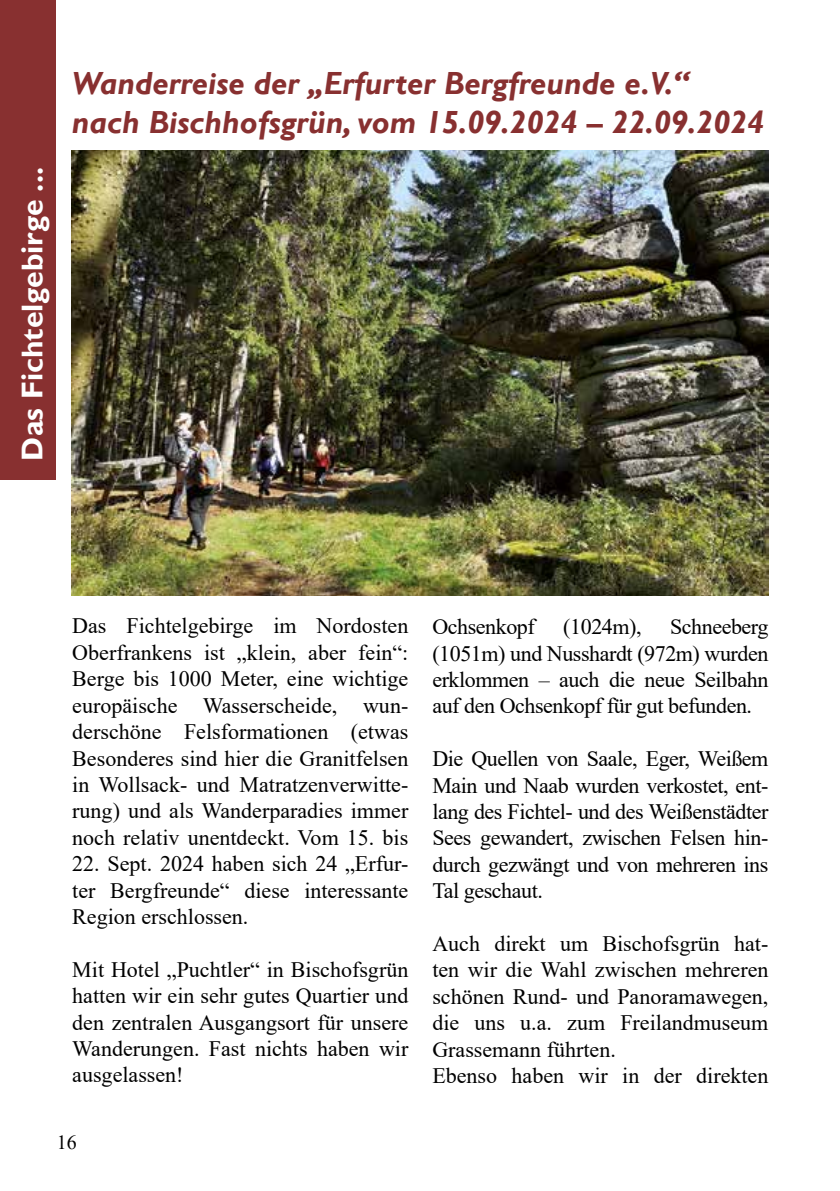
<style>
.page{position:relative;width:840px;height:1191px;background:#fff}
.page>*{position:absolute;margin:0;border:0;box-sizing:border-box;transform-origin:0 0}
.t1{font:italic 700 32px/38.4px "Gill Sans";color:#883030}
.t2{font:700 30px "Gill Sans";color:#fff}
.t3{font:22px/26.4px "Times New Roman";color:#000;text-align:justify}
.t4{font:22px "Times New Roman";letter-spacing:-.02em;color:#000}
.t5{font:20px "Times New Roman";color:#000}
</style>
<div class="page">
<div style="left:0;top:0;width:56px;height:479px;background:#883030"></div>
<img style="left:72px;top:151px;width:695px;height:444px">
<h2 class="t2" style="left:14px;top:460px;width:295px;rotate:-90deg">Das Fichtelgebirge ...</h2>
<h1 class="t1" style="left:72px;top:65px;width:693px">Wanderreise der „Erfurter Bergfreunde e.V.“ nach Bischhofsgrün, vom 15.09.2024 – 22.09.2024</h1>
<p class="t3" style="left:72px;top:612px;width:337px">Das Fichtelgebirge im Nordosten Oberfrankens ist „klein, aber fein“:<br>Berge bis 1000 Meter, eine wichtige europäische Wasserscheide, wun&shy;derschöne Felsformationen (etwas Besonderes sind hier die Granitfelsen in Wollsack- und Matratzenverwitte&shy;rung) und als Wanderparadies immer noch relativ unentdeckt. Vom 15. bis</p>
<p class="t3" style="left:72px;top:850px;width:337px">22. Sept. 2024 haben sich 24 „Erfur&shy;ter Bergfreunde“ diese interessante Region erschlossen.</p>
<p class="t3" style="left:72px;top:955px;width:337px">Mit Hotel „Puchtler“ in Bischofsgrün hatten wir ein sehr gutes Quartier und den zentralen Ausgangsort für unsere Wanderungen. Fast nichts haben wir ausgelassen!</p>
<p class="t5" style="left:57px;top:1128px;width:21px">16</p>
<p class="t3" style="left:432px;top:613px;width:337px;text-indent:237px">Schneeberg (1051m) und Nusshardt (972m) wurden erklommen – auch die neue Seilbahn auf den Ochsenkopf für gut befunden.</p>
<p class="t3" style="left:432px;top:745px;width:337px">Die Quellen von Saale, Eger, Weißem Main und Naab wurden verkostet, ent&shy;lang des Fichtel- und des Weißenstädter Sees gewandert, zwischen Felsen hin&shy;durch gezwängt und von mehreren ins Tal geschaut.</p>
<p class="t3" style="left:432px;top:929px;width:337px;text-align:left">Auch direkt um Bischofsgrün hat&shy;ten wir die Wahl zwischen mehreren schönen Rund- und Panoramawegen, die uns u.a. zum Freilandmuseum<br>Grassemann führten.<br>Ebenso haben wir in der direkten</p>
<p class="t4" style="left:432px;top:611px;width:104px">Ochsenkopf</p>
<p class="t3" style="left:563px;top:613px;width:80px">(1024m),</p>
</div>
